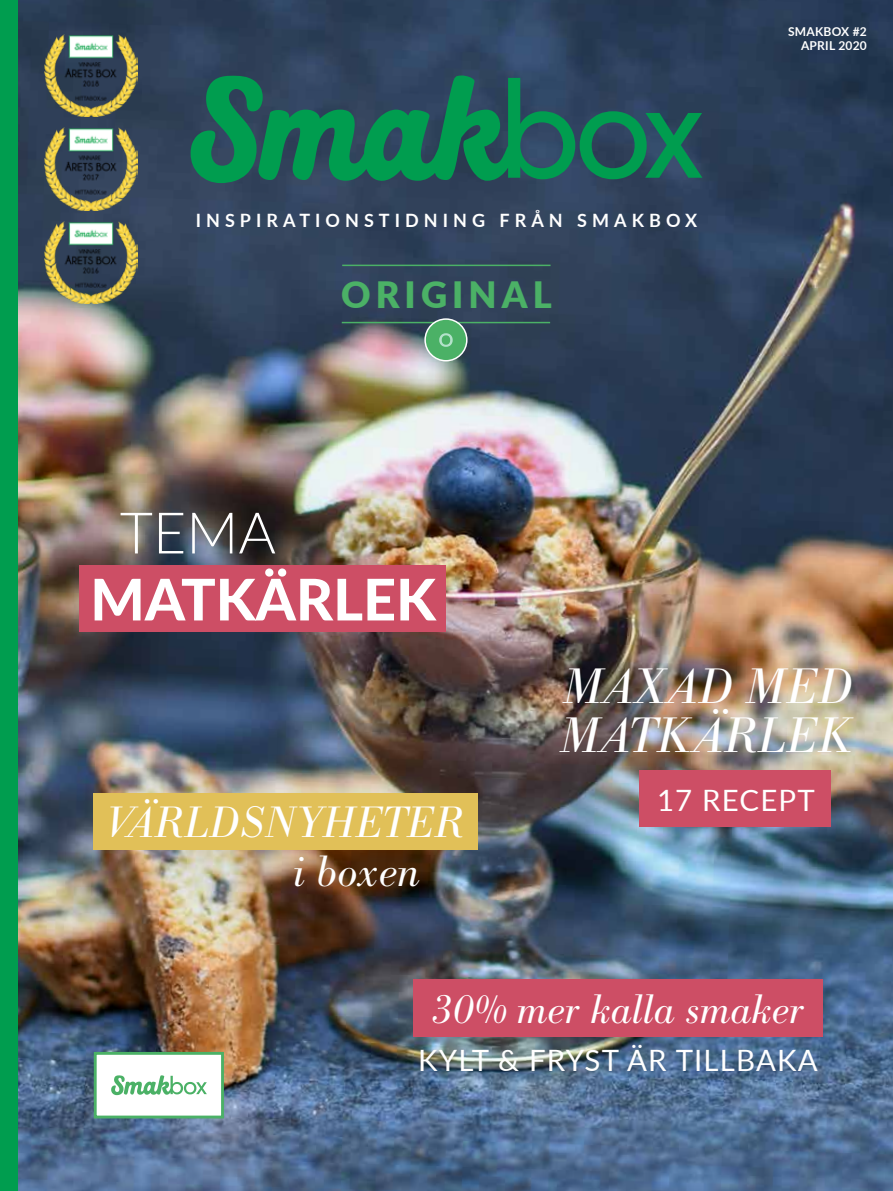
<style>
.page{position:relative;width:893px;height:1191px;background:#fff}
.page>*{position:absolute;margin:0;border:0;box-sizing:border-box;transform-origin:0 0}
.t1{font:800 57.45px "Lato";color:#fff}
.t2{font:300 57.45px "Lato";color:#fff}
.t3{font:italic 300 48.9px/48.8px "Bodoni BE";letter-spacing:.02em;color:#fff}
.t4{font:italic 300 43.05px/49.5px "Bodoni BE";color:#fff}
.t5{font:italic 300 40.5px "Bodoni BE";color:#fff}
.t6{font:900 36.3px "Lato";letter-spacing:.14em;color:#4bb166}
.t7{font:29.4px "Lato";letter-spacing:.04em;color:#fff}
.t8{font:700 18px "Lato";letter-spacing:.28em;color:#fff}
.t9{font:700 12px/14.4px "Lato";letter-spacing:.02em;color:#fff;text-align:right}
</style>
<div class="page">
<img style="left:17px;top:0;width:876px;height:1191px">
<div style="left:79px;top:566px;width:367px;height:66px;background:#cd4e65"></div>
<div style="left:414px;top:979px;width:409px;height:58px;background:#cd4e65"></div>
<img style="left:44px;top:34px;width:94px;height:83px">
<img style="left:44px;top:221px;width:94px;height:83px">
<img style="left:44px;top:128px;width:94px;height:82px">
<div style="left:639px;top:770px;width:192px;height:56px;background:#cd4e65"></div>
<div style="left:94px;top:793px;width:384px;height:56px;background:#e1c058"></div>
<div style="left:0;top:0;width:17px;height:1191px;background:#009d4f"></div>
<div style="left:95px;top:1053px;width:127px;height:64px;background:#fff"></div>
<div style="left:94px;top:1052px;width:130px;height:66px;border:3px solid #4bb166"></div>
<svg style="left:111px;top:1075px;width:96px;height:20px"></svg>
<svg style="left:191px;top:75px;width:511px;height:108px;background:#1c6858"></svg>
<hr style="left:342px;top:322px;width:208px;height:1px;background:#4bb166">
<div style="left:425px;top:319px;width:42px;height:42px;background:#4bb166;border-radius:50%"></div>
<div style="left:424px;top:318px;width:44px;height:43px;border:2px solid #fff;border-radius:50%"></div>
<svg style="left:439px;top:333px;width:14px;height:14px"></svg>
<hr style="left:342px;top:265px;width:209px;height:1px;background:#4bb166">
<p class="t8" style="left:196px;top:210px;width:503px">INSPIRATIONSTIDNING FRÅN SMAKBOX</p>
<h3 class="t6" style="left:341px;top:273px;width:212px">ORIGINAL</h3>
<h1 class="t2" style="left:120px;top:500px;width:158px">TEMA</h1>
<h1 class="t1" style="left:90px;top:557px;width:347px">MATKÄRLEK</h1>
<p class="t9" style="left:788px;top:24px;width:80px">SMAKBOX #2<br>APRIL 2020</p>
<h3 class="t4" style="left:293px;top:798px;width:172px;text-indent:-187px">VÄRLDSNYHETER i boxen</h3>
<h2 class="t3" style="left:560px;top:663px;width:293px">MAXAD MED<br>MATKÄRLEK</h2>
<h3 class="t7" style="left:657px;top:783px;width:159px">17 RECEPT</h3>
<h3 class="t5" style="left:431px;top:985px;width:374px">30% mer kalla smaker</h3>
<h3 class="t7" style="left:418px;top:1043px;width:401px">KYLT &amp; FRYST ÄR TILLBAKA</h3>
</div>
